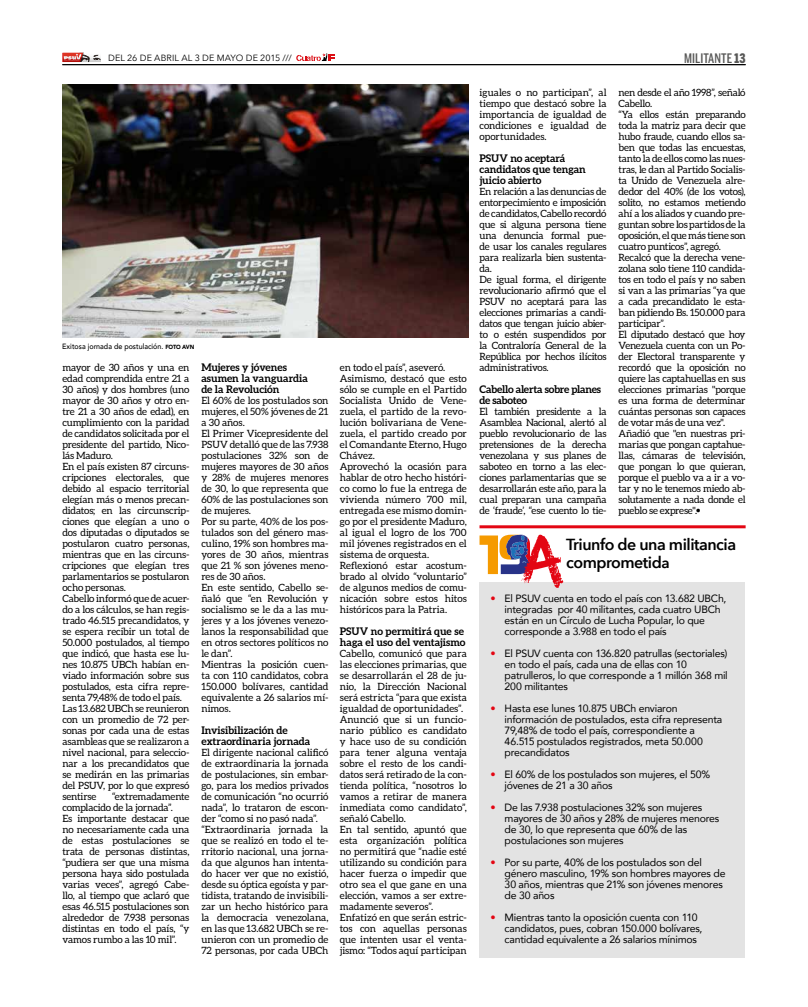
<style>
.page{position:relative;width:808px;height:1007px;background:#fff}
.page>*{position:absolute;margin:0;border:0;box-sizing:border-box;transform-origin:0 0}
.t1{font:600 16px/18px "Avenir Next";letter-spacing:-.03em;color:#000}
.t2{font:500 13px "Benton Sans Comp";letter-spacing:.005em;color:#575756}
.t3{font:10.5px/11px "Avenir";letter-spacing:-.02em;color:#000}
.t4{font:700 10.5px/11px "Aleo";letter-spacing:-.005em;color:#000}
.t5{font:10px/11px "Aleo";letter-spacing:-.015em;color:#000}
.t6{font:9px "Avenir Next";letter-spacing:.015em;color:#000}
.t7{font:500 7.6px "Avenir";color:#000;scale:.94 1}
.s1{font-weight:900}
.s2{font-weight:900;font-size:6px}
.s3{font-family:"Avenir Next Condensed";font-weight:700}
.s4{font-size:15px}
.s5{color:#e30613}
</style>
<div class="page">
<hr style="left:62px;top:64px;width:684px;height:1px;background:#000">
<svg style="left:296px;top:53px;width:38px;height:8px"></svg>
<svg style="left:62px;top:53px;width:39px;height:9px"></svg>
<img style="left:62px;top:85px;width:406px;height:253px">
<div style="left:479px;top:581px;width:266px;height:376px;background:#e3e3e3"></div>
<hr style="left:479px;top:525px;width:267px;height:3px;background:#e30613">
<svg style="left:479px;top:534px;width:84px;height:54px"></svg>
<p class="t6" style="left:108px;top:50px;width:185px">DEL 26 DE ABRIL AL 3 DE MAYO DE 2015 ///</p>
<h2 class="t2" style="left:684px;top:51px;width:63px">MILITANTE <span class="s1">13</span></h2>
<p class="t7" style="left:62px;top:339px;width:142px">Exitosa jornada de postulación. <span class="s2">FOTO AVN</span></p>
<p class="t5" style="left:62px;top:361px;width:129px">mayor de 30 años y una en edad comprendida entre 21 a<br>30 años) y dos hombres (uno mayor de 30 años y otro en&shy;tre 21 a 30 años de edad), en cumplimiento con la paridad de candidatos solicitada por el presidente del partido, Nico&shy;lás Maduro.<br>En el país existen 87 circuns&shy;cripciones electorales, que debido al espacio territorial elegían más o menos precan&shy;didatos; en las circunscrip&shy;ciones que elegían a uno o dos diputadas o diputados se postularon cuatro personas, mientras que en las circuns&shy;cripciones que elegían tres parlamentarios se postularon ocho personas.<br>Cabello informó que de acuer&shy;do a los cálculos, se han regis&shy;trado 46.515 precandidatos, y se espera recibir un total de<br>50.000 postulados, al tiempo que indicó, que hasta ese lu&shy;nes 10.875 UBCh habían en&shy;viado información sobre sus postulados, esta cifra repre&shy;senta 79,48% de todo el país.<br>Las 13.682 UBCh se reunieron con un promedio de 72 per&shy;sonas por cada una de estas asambleas que se realizaron a nivel nacional, para seleccio&shy;nar a los precandidatos que se medirán en las primarias del PSUV, por lo que expresó sentirse</p>
<p class="t4" style="left:201px;top:361px;width:108px">Mujeres y jóvenes asumen la vanguardia de la Revolución</p>
<p class="t5" style="left:201px;top:394px;width:129px">El 60% de los postulados son mujeres, el 50% jóvenes de 21 a 30 años.<br>El Primer Vicepresidente del<br>PSUV detalló que de las 7.938 postulaciones 32% son de mujeres mayores de 30 años y 28% de mujeres menores de 30, lo que representa que<br>60% de las postulaciones son de mujeres.<br>Por su parte, 40% de los pos&shy;tulados son del género mas&shy;culino, 19% son hombres ma&shy;yores de 30 años, mientras que 21 % son jóvenes meno&shy;res de 30 años.<br>En este sentido, Cabello se&shy;ñaló que “en Revolución y socialismo se le da a las mu&shy;jeres y a los jóvenes venezo&shy;lanos la responsabilidad que en otros sectores políticos no le dan”.<br>Mientras la posición cuen&shy;ta con 110 candidatos, cobra<br>150.000 bolívares, cantidad equivalente a 26 salarios mí&shy;nimos.</p>
<p class="t4" style="left:201px;top:724px;width:110px">Invisibilización de extraordinaria jornada</p>
<p class="t5" style="left:201px;top:746px;width:129px">El dirigente nacional calificó de extraordinaria la jornada de postulaciones, sin embar&shy;go, para los medios privados de comunicación “no ocurrió nada”, lo trataron de escon&shy;der “como si no pasó nada”. “Extraordinaria jornada la que se realizó en todo el te&shy;rritorio nacional, una jorna&shy;da que algunos han intenta&shy;do hacer ver que no existió, desde su óptica egoísta y par&shy;tidista, tratando de invisibili&shy;zar un hecho histórico para la democracia venezolana, en las que 13.682 UBCh se re&shy;unieron con un promedio de<br>72 personas, por cada UBCh</p>
<p class="t5" style="left:62px;top:790px;width:129px;text-indent:50px">“extremadamente complacido de la jornada”.<br>Es importante destacar que no necesariamente cada una de estas postulaciones se trata de personas distintas, “pudiera ser que una misma persona haya sido postulada varias veces”, agregó Cabe&shy;llo, al tiempo que aclaró que esas 46.515 postulaciones son alrededor de 7.938 personas distintas en todo el país, “y vamos rumbo a las 10 mil”.</p>
<p class="t5" style="left:340px;top:361px;width:129px">en todo el país”, aseveró.<br>Asimismo, destacó que esto sólo se cumple en el Partido<br>Socialista Unido de Vene&shy;zuela, el partido de la revo&shy;lución bolivariana de Vene&shy;zuela, el partido creado por el Comandante Eterno, Hugo<br>Chávez.<br>Aprovechó la ocasión para hablar de otro hecho históri&shy;co como lo fue la entrega de vivienda número 700 mil, entregada ese mismo domin&shy;go por el presidente Maduro, al igual el logro de los 700 mil jóvenes registrados en el sistema de orquesta.<br>Reflexionó estar acostum&shy;brado al olvido “voluntario” de algunos medios de comu&shy;nicación sobre estos hitos históricos para la Patria.</p>
<p class="t4" style="left:340px;top:625px;width:127px">PSUV no permitirá que se haga el uso del ventajismo</p>
<p class="t5" style="left:340px;top:647px;width:129px">Cabello, comunicó que para las elecciones primarias, que se desarrollarán el 28 de ju&shy;nio, la Dirección Nacional será estricta “para que exista igualdad de oportunidades”.<br>Anunció que si un funcio&shy;nario público es candidato y hace uso de su condición para tener alguna ventaja sobre el resto de los candi&shy;datos será retirado de la con&shy;tienda política, “nosotros lo vamos a retirar de manera inmediata como candidato”, señaló Cabello.<br>En tal sentido, apuntó que esta organización política no permitirá que “nadie esté utilizando su condición para hacer fuerza o impedir que otro sea el que gane en una elección, vamos a ser extre&shy;madamente severos”.<br>Enfatizó en que serán estric&shy;tos con aquellas personas que intenten usar el venta&shy;jismo: “Todos aquí participan</p>
<p class="t5" style="left:479px;top:86px;width:129px;text-align:justify">iguales o no participan”, al tiempo que destacó sobre la importancia de igualdad de condiciones e igualdad de oportunidades.</p>
<p class="t4" style="left:479px;top:152px;width:108px">PSUV no aceptará candidatos que tengan juicio abierto</p>
<p class="t5" style="left:479px;top:185px;width:129px">En relación a las denuncias de entorpecimiento e imposición de candidatos, Cabello recordó que si alguna persona tiene una denuncia formal pue&shy;de usar los canales regulares para realizarla bien sustenta&shy;da.<br>De igual forma, el dirigente revolucionario afirmó que el<br>PSUV no aceptará para las elecciones primarias a candi&shy;datos que tengan juicio abier&shy;to o estén suspendidos por la Contraloría General de la<br>República por hechos ilícitos administrativos.</p>
<p class="t4" style="left:479px;top:383px;width:123px">Cabello alerta sobre planes de saboteo</p>
<p class="t5" style="left:479px;top:405px;width:129px;text-align:justify">El también presidente a la Asamblea Nacional, alertó al pueblo revolucionario de las pretensiones de la derecha venezolana y sus planes de saboteo en torno a las elec&shy;ciones parlamentarias que se desarrollarán este año, para la cual preparan una campaña de ‘fraude’, “ese cuento lo tie-</p>
<p class="t5" style="left:618px;top:86px;width:129px">nen desde el año 1998”, señaló<br>Cabello.<br>“Ya ellos están preparando toda la matriz para decir que hubo fraude, cuando ellos sa&shy;ben que todas las encuestas, tanto la de ellos como las nues&shy;tras, le dan al Partido Socialis&shy;ta Unido de Venezuela alre&shy;dedor del 40% (de los votos), solito, no estamos metiendo ahí a los aliados y cuando pre&shy;guntan sobre los partidos de la oposición, el que más tiene son cuatro punticos”, agregó.<br>Recalcó que la derecha vene&shy;zolana solo tiene 110 candida&shy;tos en todo el país y no saben si van a las primarias “ya que a cada precandidato le esta&shy;ban pidiendo Bs. 150.000 para participar”.<br>El diputado destacó que hoy<br>Venezuela cuenta con un Po&shy;der Electoral transparente y recordó que la oposición no quiere las captahuellas en sus elecciones primarias "porque es una forma de determinar cuántas personas son capaces de votar más de una vez".<br>Añadió que "en nuestras pri&shy;marias que pongan captahue&shy;llas, cámaras de televisión, que pongan lo que quieran, porque el pueblo va a ir a vo&shy;tar y no le tenemos miedo ab&shy;solutamente a nada donde el pueblo se exprese".<span class="s3">•</span></p>
<h1 class="t1" style="left:566px;top:535px;width:172px">Triunfo de una militancia comprometid<span class="s4">a</span></h1>
<p class="t3" style="left:505px;top:592px;width:223px;text-indent:-14px"><span class="s5">•</span> El PSUV cuenta en todo el país con 13.682 UBCh, integradas por 40 militantes, cada cuatro UBCh están en un Círculo de Lucha Popular, lo que corresponde a 3.988 en todo el país</p>
<p class="t3" style="left:505px;top:647px;width:225px;text-indent:-14px"><span class="s5">•</span> El PSUV cuenta con 136.820 patrullas (sectoriales) en todo el país, cada una de ellas con 10 patrulleros, lo que corresponde a 1 millón 368 mil 200 militantes</p>
<p class="t3" style="left:505px;top:702px;width:219px;text-indent:-14px"><span class="s5">•</span> Hasta ese lunes 10.875 UBCh enviaron información de postulados, esta cifra representa 79,48% de todo el país, correspondiente a 46.515 postulados registrados, meta 50.000 precandidatos</p>
<p class="t3" style="left:505px;top:768px;width:207px;text-indent:-14px"><span class="s5">•</span> El 60% de los postulados son mujeres, el 50% jóvenes de 21 a 30 años</p>
<p class="t3" style="left:505px;top:801px;width:216px;text-indent:-14px"><span class="s5">•</span> De las 7.938 postulaciones 32% son mujeres mayores de 30 años y 28% de mujeres menores de 30, lo que representa que 60% de las postulaciones son mujeres</p>
<p class="t3" style="left:505px;top:856px;width:222px;text-indent:-14px"><span class="s5">•</span> Por su parte, 40% de los postulados son del género masculino, 19% son hombres mayores de 30 años, mientras que 21% son jóvenes menores de 30 años</p>
<p class="t3" style="left:505px;top:911px;width:199px;text-indent:-14px"><span class="s5">•</span> Mientras tanto la oposición cuenta con 110 candidatos, pues, cobran 150.000 bolívares, cantidad equivalente a 26 salarios mínimos</p>
</div>
